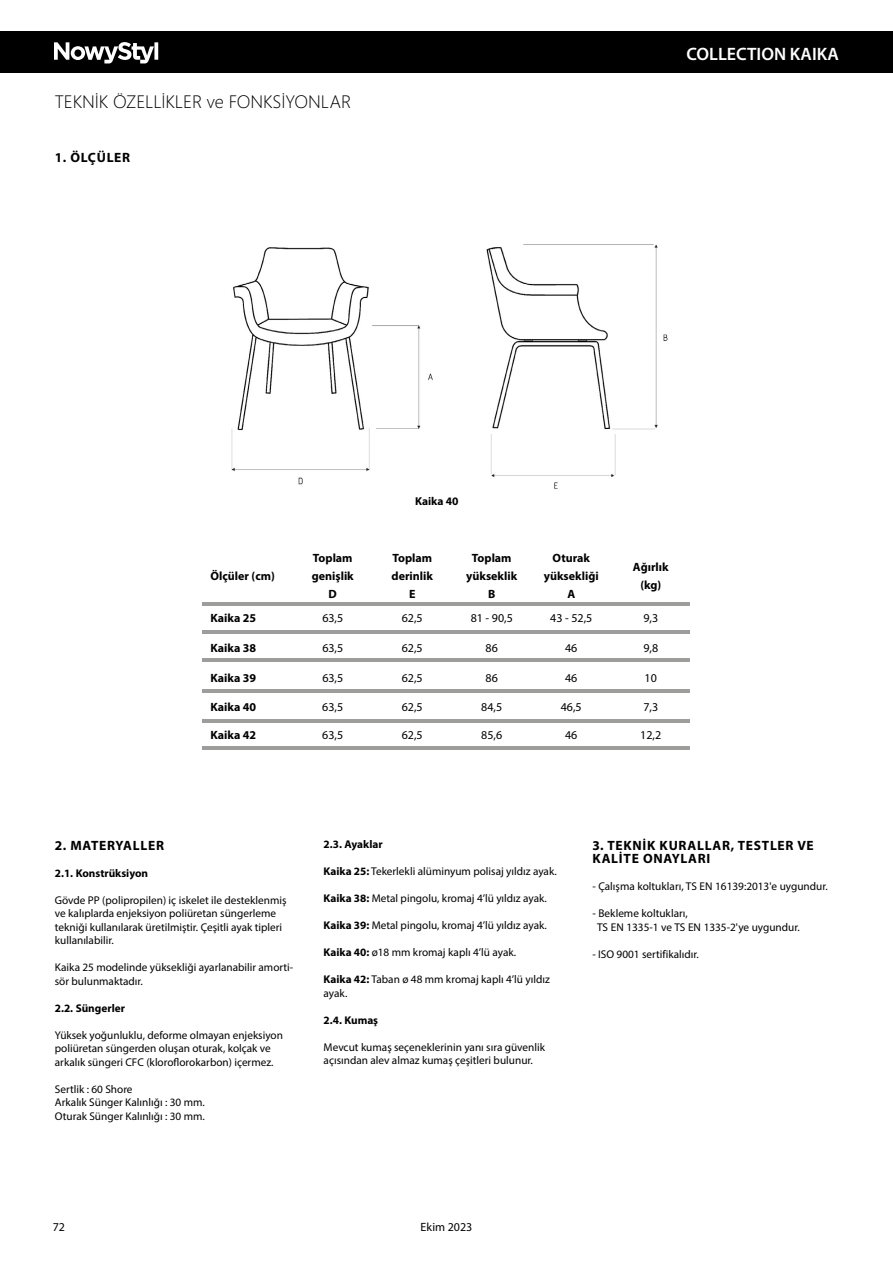
<style>
.page{position:relative;width:893px;height:1263px;background:#fff}
.page>*{position:absolute;margin:0;border:0;box-sizing:border-box;transform-origin:0 0}
.t1{font:18px "Webly Sleek UI Light";letter-spacing:-.005em;color:#000}
.t2{font:600 18px "Myriad Pro";color:#fff}
.t3{font:700 13.5px/13.5px "Myriad Pro";letter-spacing:.055em;color:#000}
.t4{font:700 12px/17.9px "Myriad Pro";color:#000;text-align:center}
.t5{font:12px "Myriad Pro";color:#000}
.t6{font:700 11.4px "Myriad Pro";color:#000}
.t7{font:11.25px/13.5px "Myriad Pro";color:#000}
.t8{font:700 11.25px "Myriad Pro";color:#000}
.s1{font-weight:700}
</style>
<div class="page">
<div style="left:0;top:32px;width:893px;height:41px;background:#000"></div>
<img style="left:231px;top:244px;width:437px;height:245px">
<hr style="left:203px;top:630px;width:487px;height:4px;background:#9d9d9c">
<hr style="left:203px;top:690px;width:487px;height:3px;background:#9d9d9c">
<hr style="left:203px;top:719px;width:487px;height:4px;background:#9d9d9c">
<hr style="left:203px;top:602px;width:487px;height:3px;background:#9d9d9c">
<hr style="left:203px;top:659px;width:487px;height:3px;background:#9d9d9c">
<hr style="left:203px;top:747px;width:487px;height:3px;background:#9d9d9c">
<svg style="left:54px;top:42px;width:104px;height:21px"></svg>
<h1 class="t1" style="left:55px;top:88px;width:298px">TEKNİK ÖZELLİKLER ve FONKSİYONLAR</h1>
<p class="t3" style="left:55px;top:150px;width:77px">1. ÖLÇÜLER</p>
<h1 class="t2" style="left:686px;top:43px;width:154px">COLLECTION KAIKA</h1>
<p class="t4" style="left:211px;top:567px;width:66px">Ölçüler (cm)</p>
<p class="t6" style="left:415px;top:494px;width:45px">Kaika 40</p>
<p class="t4" style="left:312px;top:549px;width:43px">Toplam genişlik<br>D</p>
<p class="t4" style="left:392px;top:549px;width:43px">Toplam derinlik<br>E</p>
<p class="t4" style="left:466px;top:549px;width:53px">Toplam yükseklik<br>B</p>
<p class="t4" style="left:544px;top:549px;width:56px">Oturak yüksekliği<br>A</p>
<p class="t4" style="left:633px;top:558px;width:37px">Ağırlık (kg)</p>
<p class="t4" style="left:211px;top:609px;width:47px">Kaika 25</p>
<p class="t5" style="left:322px;top:611px;width:22px">63,5</p>
<p class="t5" style="left:402px;top:611px;width:22px">62,5</p>
<p class="t5" style="left:471px;top:611px;width:44px">81 - 90,5</p>
<p class="t5" style="left:550px;top:611px;width:44px">43 - 52,5</p>
<p class="t5" style="left:643px;top:611px;width:16px">9,3</p>
<p class="t4" style="left:211px;top:639px;width:47px">Kaika 38</p>
<p class="t5" style="left:322px;top:640px;width:22px">63,5</p>
<p class="t5" style="left:402px;top:640px;width:22px">62,5</p>
<p class="t5" style="left:486px;top:640px;width:14px">86</p>
<p class="t5" style="left:565px;top:640px;width:14px">46</p>
<p class="t5" style="left:643px;top:640px;width:16px">9,8</p>
<p class="t4" style="left:211px;top:669px;width:47px">Kaika 39</p>
<p class="t5" style="left:322px;top:671px;width:22px">63,5</p>
<p class="t5" style="left:402px;top:671px;width:22px">62,5</p>
<p class="t5" style="left:486px;top:671px;width:14px">86</p>
<p class="t5" style="left:565px;top:671px;width:14px">46</p>
<p class="t5" style="left:645px;top:671px;width:14px">10</p>
<p class="t4" style="left:211px;top:698px;width:47px">Kaika 40</p>
<p class="t5" style="left:322px;top:699px;width:22px">63,5</p>
<p class="t5" style="left:402px;top:699px;width:22px">62,5</p>
<p class="t5" style="left:481px;top:699px;width:22px">84,5</p>
<p class="t5" style="left:561px;top:699px;width:22px">46,5</p>
<p class="t5" style="left:643px;top:699px;width:16px">7,3</p>
<p class="t4" style="left:211px;top:725px;width:47px">Kaika 42</p>
<p class="t5" style="left:322px;top:727px;width:22px">63,5</p>
<p class="t5" style="left:402px;top:727px;width:22px">62,5</p>
<p class="t5" style="left:481px;top:727px;width:22px">85,6</p>
<p class="t5" style="left:565px;top:727px;width:14px">46</p>
<p class="t5" style="left:640px;top:727px;width:22px">12,2</p>
<p class="t3" style="left:55px;top:838px;width:111px">2. MATERYALLER</p>
<p class="t8" style="left:55px;top:866px;width:95px">2.1. Konstrüksiyon</p>
<p class="t7" style="left:55px;top:893px;width:233px">Gövde PP (polipropilen) iç iskelet ile desteklenmiş ve kalıplarda enjeksiyon poliüretan süngerleme tekniği kullanılarak üretilmiştir. Çeşitli ayak tipleri kullanılabilir.</p>
<p class="t7" style="left:55px;top:961px;width:240px">Kaika 25 modelinde yüksekliği ayarlanabilir amorti&shy;sör bulunmaktadır.</p>
<p class="t8" style="left:55px;top:1001px;width:72px">2.2. Süngerler</p>
<p class="t7" style="left:55px;top:1028px;width:230px">Yüksek yoğunluklu, deforme olmayan enjeksiyon poliüretan süngerden oluşan oturak, kolçak ve arkalık süngeri CFC (kloroflorokarbon) içermez.</p>
<p class="t7" style="left:55px;top:1082px;width:152px">Sertlik : 60 Shore<br>Arkalık Sünger Kalınlığı : 30 mm.<br>Oturak Sünger Kalınlığı : 30 mm.</p>
<p class="t8" style="left:324px;top:837px;width:61px">2.3. Ayaklar</p>
<p class="t7" style="left:324px;top:864px;width:235px"><span class="s1">Kaika 25:</span> Tekerlekli alüminyum polisaj yıldız ayak.</p>
<p class="t7" style="left:324px;top:891px;width:225px"><span class="s1">Kaika 38:</span> Metal pingolu, kromaj 4’lü yıldız ayak.</p>
<p class="t7" style="left:324px;top:918px;width:225px"><span class="s1">Kaika 39:</span> Metal pingolu, kromaj 4’lü yıldız ayak.</p>
<p class="t7" style="left:324px;top:945px;width:194px"><span class="s1">Kaika 40:</span> ø18 mm kromaj kaplı 4’lü ayak.</p>
<p class="t7" style="left:324px;top:972px;width:228px"><span class="s1">Kaika 42:</span> Taban ø 48 mm kromaj kaplı 4’lü yıldız ayak.</p>
<p class="t8" style="left:324px;top:1013px;width:56px">2.4. Kumaş</p>
<p class="t7" style="left:324px;top:1040px;width:223px">Mevcut kumaş seçeneklerinin yanı sıra güvenlik açısından alev almaz kumaş çeşitleri bulunur.</p>
<p class="t3" style="left:592px;top:838px;width:223px">3. TEKNIK KURALLAR, TESTLER VE<br>KALITE ONAYLARI</p>
<p class="t7" style="left:592px;top:880px;width:237px">- Çalışma koltukları, TS EN 16139:2013'e uygundur.</p>
<p class="t7" style="left:597px;top:907px;width:204px;text-indent:-5px">- Bekleme koltukları,<br>TS EN 1335-1 ve TS EN 1335-2'ye uygundur.</p>
<p class="t7" style="left:592px;top:947px;width:108px">- ISO 9001 sertifikalıdır.</p>
<p class="t5" style="left:53px;top:1220px;width:14px">72</p>
<p class="t5" style="left:421px;top:1220px;width:53px">Ekim 2023</p>
</div>
